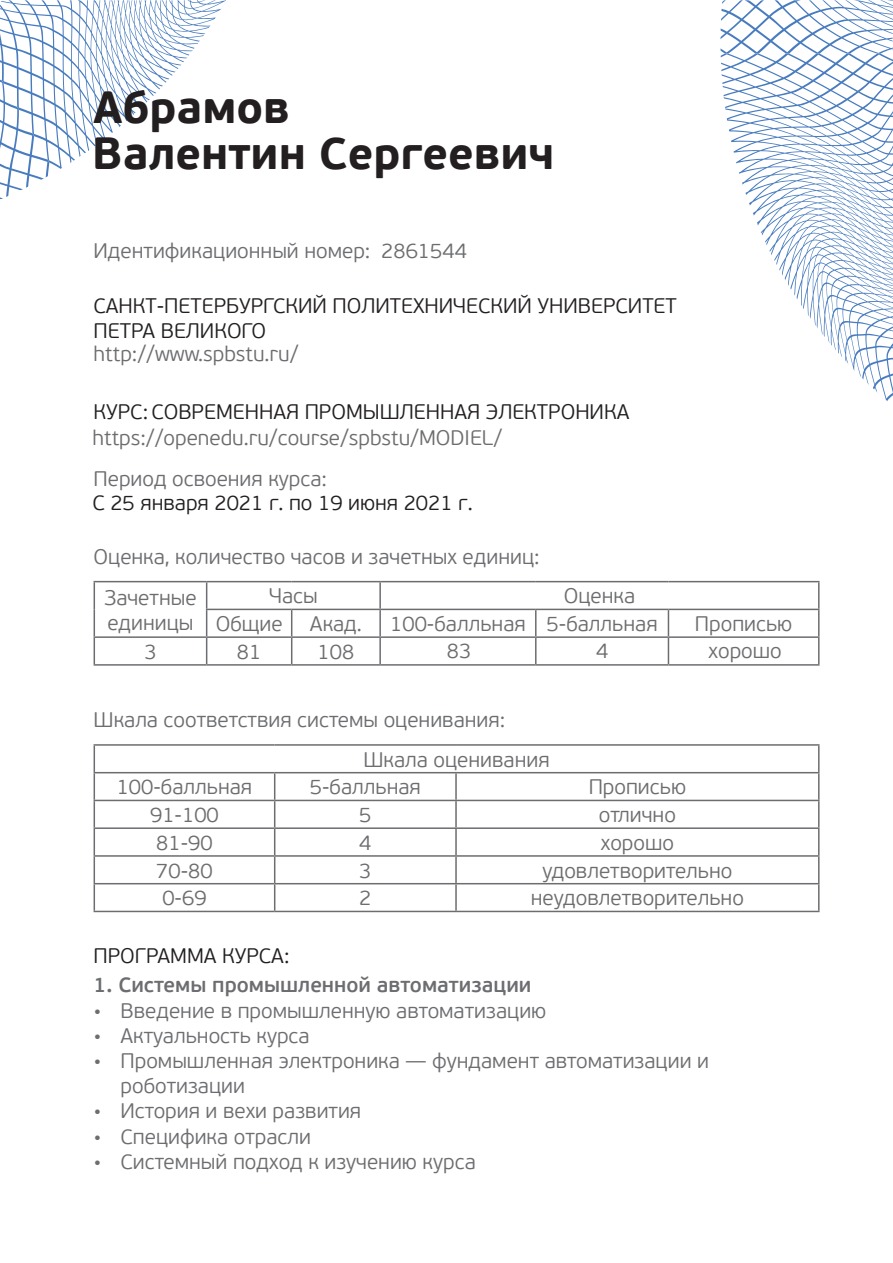
<style>
.page{position:relative;width:893px;height:1263px;background:#fff}
.page>*{position:absolute;margin:0;border:0;box-sizing:border-box;transform-origin:0 0}
.t1{font:700 45px/46.3px "PF Beau Sans Pro";color:#231f20}
.t2{font:300 21px/25.2px "PF Beau Sans Pro";color:#6c6d70}
.t3{font:300 21px "PF Beau Sans Pro";color:#231f20}
.t4{font:600 21px "PF Beau Sans Pro";color:#6c6d70}
</style>
<div class="page">
<svg style="left:720px;top:0;width:173px;height:54px"></svg>
<svg style="left:720px;top:54px;width:173px;height:348px"></svg>
<svg style="left:0;top:0;width:226px;height:199px"></svg>
<hr style="left:94px;top:581px;width:113px;height:1px;background:#6c6d70">
<hr style="left:207px;top:581px;width:85px;height:1px;background:#6c6d70">
<hr style="left:292px;top:581px;width:88px;height:1px;background:#6c6d70">
<hr style="left:380px;top:581px;width:156px;height:1px;background:#6c6d70">
<hr style="left:379px;top:582px;width:2px;height:27px;background:#6c6d70">
<hr style="left:536px;top:581px;width:132px;height:1px;background:#6c6d70">
<hr style="left:668px;top:581px;width:151px;height:1px;background:#6c6d70">
<hr style="left:206px;top:609px;width:86px;height:1px;background:#6c6d70">
<hr style="left:292px;top:609px;width:88px;height:1px;background:#6c6d70">
<hr style="left:380px;top:609px;width:156px;height:1px;background:#6c6d70">
<hr style="left:379px;top:610px;width:2px;height:26px;background:#6c6d70">
<hr style="left:536px;top:609px;width:132px;height:1px;background:#6c6d70">
<hr style="left:668px;top:609px;width:151px;height:1px;background:#6c6d70">
<hr style="left:94px;top:636px;width:113px;height:2px;background:#6c6d70">
<svg style="left:94px;top:582px;width:1px;height:82px"></svg>
<hr style="left:207px;top:636px;width:85px;height:2px;background:#6c6d70">
<svg style="left:206px;top:582px;width:1px;height:82px"></svg>
<hr style="left:292px;top:636px;width:88px;height:2px;background:#6c6d70">
<svg style="left:291px;top:610px;width:1px;height:54px"></svg>
<hr style="left:380px;top:636px;width:156px;height:2px;background:#6c6d70">
<hr style="left:379px;top:638px;width:2px;height:26px;background:#6c6d70">
<hr style="left:536px;top:636px;width:132px;height:2px;background:#6c6d70">
<svg style="left:535px;top:610px;width:1px;height:54px"></svg>
<hr style="left:668px;top:636px;width:151px;height:2px;background:#6c6d70">
<svg style="left:668px;top:610px;width:1px;height:54px"></svg>
<svg style="left:818px;top:582px;width:1px;height:82px"></svg>
<hr style="left:94px;top:664px;width:113px;height:2px;background:#6c6d70">
<hr style="left:207px;top:664px;width:85px;height:2px;background:#6c6d70">
<hr style="left:292px;top:664px;width:88px;height:2px;background:#6c6d70">
<hr style="left:380px;top:664px;width:156px;height:2px;background:#6c6d70">
<hr style="left:536px;top:664px;width:132px;height:2px;background:#6c6d70">
<hr style="left:668px;top:664px;width:151px;height:2px;background:#6c6d70">
<hr style="left:94px;top:744px;width:181px;height:2px;background:#6c6d70">
<hr style="left:275px;top:744px;width:181px;height:2px;background:#6c6d70">
<hr style="left:456px;top:744px;width:363px;height:2px;background:#6c6d70">
<hr style="left:94px;top:772px;width:181px;height:1px;background:#6c6d70">
<hr style="left:275px;top:772px;width:181px;height:1px;background:#6c6d70">
<hr style="left:456px;top:772px;width:363px;height:1px;background:#6c6d70">
<hr style="left:455px;top:773px;width:2px;height:27px;background:#6c6d70">
<hr style="left:94px;top:800px;width:181px;height:1px;background:#6c6d70">
<hr style="left:275px;top:800px;width:181px;height:1px;background:#6c6d70">
<hr style="left:456px;top:800px;width:363px;height:1px;background:#6c6d70">
<hr style="left:455px;top:801px;width:2px;height:26px;background:#6c6d70">
<hr style="left:94px;top:827px;width:181px;height:2px;background:#6c6d70">
<hr style="left:275px;top:827px;width:181px;height:2px;background:#6c6d70">
<hr style="left:456px;top:827px;width:363px;height:2px;background:#6c6d70">
<hr style="left:455px;top:829px;width:2px;height:26px;background:#6c6d70">
<hr style="left:94px;top:855px;width:181px;height:2px;background:#6c6d70">
<hr style="left:275px;top:855px;width:181px;height:2px;background:#6c6d70">
<hr style="left:456px;top:855px;width:363px;height:2px;background:#6c6d70">
<hr style="left:455px;top:857px;width:2px;height:26px;background:#6c6d70">
<hr style="left:94px;top:883px;width:181px;height:1px;background:#6c6d70">
<svg style="left:94px;top:746px;width:1px;height:165px"></svg>
<hr style="left:275px;top:883px;width:181px;height:1px;background:#6c6d70">
<svg style="left:274px;top:773px;width:1px;height:138px"></svg>
<hr style="left:456px;top:883px;width:363px;height:1px;background:#6c6d70">
<hr style="left:455px;top:884px;width:2px;height:27px;background:#6c6d70">
<svg style="left:818px;top:746px;width:1px;height:165px"></svg>
<hr style="left:94px;top:911px;width:181px;height:1px;background:#6c6d70">
<hr style="left:275px;top:911px;width:181px;height:1px;background:#6c6d70">
<hr style="left:456px;top:911px;width:363px;height:1px;background:#6c6d70">
<p class="t1" style="left:92px;top:85px;width:464px">Абрамов<br>Валентин Сергеевич</p>
<p class="t2" style="left:94px;top:238px;width:278px">Идентификационный номер:</p>
<p class="t3" style="left:94px;top:293px;width:585px">САНКТ-ПЕТЕРБУРГСКИЙ ПОЛИТЕХНИЧЕСКИЙ УНИВЕРСИТЕТ</p>
<p class="t3" style="left:94px;top:319px;width:174px">ПЕТРА ВЕЛИКОГО</p>
<p class="t2" style="left:94px;top:342px;width:206px">http://www.spbstu.ru/</p>
<p class="t3" style="left:94px;top:400px;width:537px">КУРС:СОВРЕМЕННАЯ ПРОМЫШЛЕННАЯ ЭЛЕКТРОНИКА</p>
<p class="t2" style="left:381px;top:238px;width:87px">2861544</p>
<p class="t2" style="left:92px;top:426px;width:411px">https://openedu.ru/course/spbstu/MODIEL/</p>
<p class="t2" style="left:94px;top:466px;width:235px">Период освоения курса:</p>
<p class="t3" style="left:92px;top:491px;width:382px">С 25 января 2021 г. по 19 июня 2021 г.</p>
<p class="t2" style="left:94px;top:545px;width:448px">Оценка, количество часов и зачетных единиц:</p>
<p class="t2" style="left:104px;top:585px;width:94px">Зачетные единицы</p>
<p class="t2" style="left:269px;top:584px;width:50px">Часы</p>
<p class="t2" style="left:564px;top:584px;width:73px">Оценка</p>
<p class="t2" style="left:216px;top:612px;width:69px">Общие</p>
<p class="t2" style="left:310px;top:612px;width:53px">Акад.</p>
<p class="t2" style="left:390px;top:612px;width:137px">100-балльная</p>
<p class="t2" style="left:547px;top:612px;width:113px">5-балльная</p>
<p class="t2" style="left:695px;top:612px;width:99px">Прописью</p>
<p class="t2" style="left:144px;top:639px;width:14px">3</p>
<p class="t2" style="left:237px;top:639px;width:26px">81</p>
<p class="t2" style="left:318px;top:639px;width:38px">108</p>
<p class="t2" style="left:447px;top:639px;width:26px">83</p>
<p class="t2" style="left:596px;top:639px;width:14px">4</p>
<p class="t2" style="left:709px;top:639px;width:75px">хорошо</p>
<p class="t2" style="left:94px;top:707px;width:413px">Шкала соответствия системы оценивания:</p>
<p class="t2" style="left:363px;top:747px;width:188px">Шкала оценивания</p>
<p class="t2" style="left:117px;top:775px;width:137px">100-балльная</p>
<p class="t2" style="left:310px;top:775px;width:113px">5-балльная</p>
<p class="t2" style="left:589px;top:775px;width:99px">Прописью</p>
<p class="t2" style="left:150px;top:803px;width:70px">91-100</p>
<p class="t2" style="left:359px;top:803px;width:14px">5</p>
<p class="t2" style="left:599px;top:803px;width:79px">отлично</p>
<p class="t2" style="left:156px;top:830px;width:58px">81-90</p>
<p class="t2" style="left:359px;top:830px;width:14px">4</p>
<p class="t2" style="left:601px;top:830px;width:75px">хорошо</p>
<p class="t2" style="left:156px;top:858px;width:58px">70-80</p>
<p class="t2" style="left:359px;top:858px;width:14px">3</p>
<p class="t2" style="left:542px;top:858px;width:192px">удовлетворительно</p>
<p class="t2" style="left:162px;top:886px;width:46px">0-69</p>
<p class="t2" style="left:359px;top:886px;width:14px">2</p>
<p class="t2" style="left:531px;top:886px;width:215px">неудовлетворительно</p>
<p class="t3" style="left:94px;top:944px;width:197px">ПРОГРАММА КУРСА:</p>
<p class="t4" style="left:94px;top:973px;width:439px">1. Системы промышленной автоматизации</p>
<p class="t2" style="left:94px;top:998px;width:454px">• Введение в промышленную автоматизацию</p>
<p class="t2" style="left:94px;top:1023px;width:218px">• Актуальность курса</p>
<p class="t2" style="left:121px;top:1048px;width:590px;text-indent:-27px">• Промышленная электроника — фундамент автоматизации и роботизации</p>
<p class="t2" style="left:94px;top:1099px;width:269px">• История и вехи развития</p>
<p class="t2" style="left:94px;top:1124px;width:219px">• Специфика отрасли</p>
<p class="t2" style="left:94px;top:1149px;width:384px">• Системный подход к изучению курса</p>
</div>
